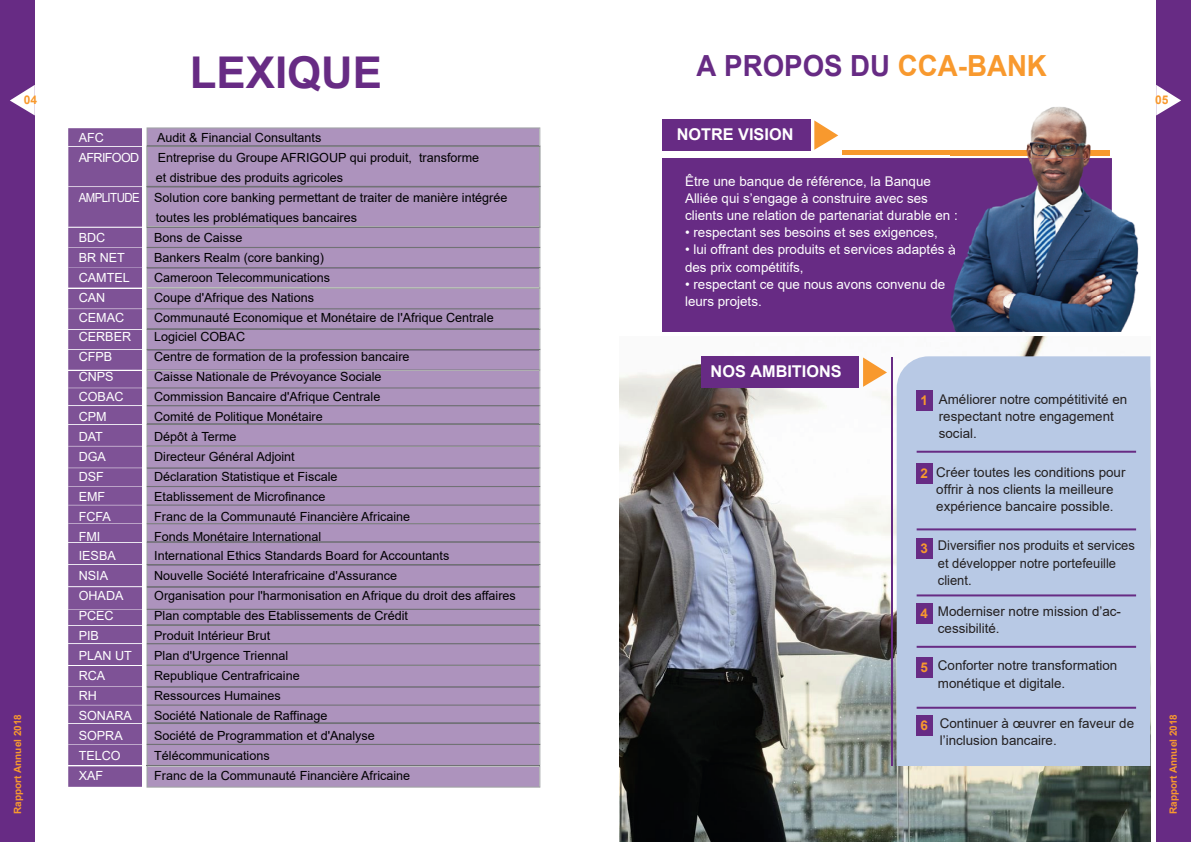
<style>
.page{position:relative;width:1191px;height:842px;background:#fff}
.page>*{position:absolute;margin:0;border:0;box-sizing:border-box;transform-origin:0 0}
.t1{font:700 43.8px "Arial";color:#672b84}
.t2{font:700 29.1px "Arial";color:#672b84;scale:.95 1}
.t3{font:700 16.3px "Arial";color:#fff}
.t4{font:13.4px/17.2px "Arial";color:#231f20}
.t5{font:13.4px/17.2px "Arial";color:#fff}
.t6{font:700 13.4px "Arial";color:#f8992e}
.t7{font:12.6px "Arial";color:#000001}
.t8{font:12.6px "Arial";color:#fff}
.t9{font:12.6px "Arial";letter-spacing:-.05em;color:#fff}
.t10{font:700 12px "Arial";color:#f8992e}
.t11{font:700 10px "Arial";color:#f8992e}
.s1{color:#fff}
.s2{color:#f8992e}
</style>
<div class="page">
<img style="left:619px;top:337px;width:531px;height:505px">
<div style="left:662px;top:158px;width:449px;height:173px;background:#672b84"></div>
<div style="left:0;top:0;width:35px;height:842px;background:#672b84"></div>
<svg style="left:10px;top:85px;width:25px;height:30px"></svg>
<div style="left:1156px;top:0;width:35px;height:842px;background:#672b84"></div>
<svg style="left:1156px;top:85px;width:25px;height:30px"></svg>
<svg style="left:814px;top:120px;width:24px;height:30px"></svg>
<div style="left:662px;top:120px;width:148px;height:31px;background:#672b84"></div>
<div style="left:842px;top:150px;width:267px;height:5px;background:#f8992e"></div>
<svg style="left:863px;top:357px;width:24px;height:30px"></svg>
<div style="left:701px;top:357px;width:158px;height:31px;background:#672b84"></div>
<div style="left:896px;top:356px;width:254px;height:410px;background:#b8c9e5"></div>
<hr style="left:916px;top:451px;width:220px;height:2px;background:#672b84">
<hr style="left:916px;top:528px;width:220px;height:2px;background:#672b84">
<hr style="left:916px;top:594px;width:220px;height:2px;background:#672b84">
<hr style="left:916px;top:646px;width:220px;height:2px;background:#672b84">
<hr style="left:916px;top:707px;width:220px;height:2px;background:#672b84">
<div style="left:916px;top:390px;width:16px;height:21px;background:#672b84"></div>
<div style="left:916px;top:463px;width:16px;height:21px;background:#672b84"></div>
<div style="left:916px;top:538px;width:16px;height:21px;background:#672b84"></div>
<div style="left:916px;top:603px;width:16px;height:21px;background:#672b84"></div>
<div style="left:916px;top:657px;width:16px;height:21px;background:#672b84"></div>
<div style="left:916px;top:715px;width:16px;height:21px;background:#672b84"></div>
<hr style="left:891px;top:357px;width:1px;height:409px;background:#672b84">
<svg style="left:68px;top:127px;width:472px;height:661px;background:#a489b4"></svg>
<img style="left:950px;top:107px;width:162px;height:63px">
<img style="left:1111px;top:170px;width:28px;height:161px">
<img style="left:950px;top:158px;width:161px;height:173px">
<svg style="left:950px;top:210px;width:7px;height:13px"></svg>
<svg style="left:950px;top:245px;width:5px;height:12px"></svg>
<img style="left:950px;top:150px;width:159px;height:5px">
<p class="t10" style="left:24px;top:91px;width:15px">04</p>
<p class="t11" style="left:10px;top:814px;width:101px;rotate:-90deg">Rapport Annuel 2018</p>
<h1 class="t1" style="left:190px;top:42px;width:194px">LEXIQUE</h1>
<p class="t8" style="left:79px;top:129px;width:27px">AFC</p>
<p class="t7" style="left:157px;top:129px;width:166px">Audit &amp; Financial Consultants</p>
<p class="t9" style="left:79px;top:149px;width:62px">AFRIFOOD</p>
<p class="t7" style="left:158px;top:149px;width:323px">Entreprise du Groupe AFRIGOUP qui produit, transforme</p>
<p class="t7" style="left:156px;top:169px;width:189px">et distribue des produits agricoles</p>
<p class="t7" style="left:79px;top:189px;width:430px"><span class="s1">AMPLITUDE</span> Solution core banking permettant de traiter de manière intégrée</p>
<p class="t7" style="left:156px;top:209px;width:203px">toutes les problématiques bancaires</p>
<p class="t8" style="left:79px;top:229px;width:28px">BDC</p>
<p class="t7" style="left:154px;top:229px;width:90px">Bons de Caisse</p>
<p class="t8" style="left:79px;top:249px;width:48px">BR NET</p>
<p class="t7" style="left:154px;top:249px;width:171px">Bankers Realm (core banking)</p>
<p class="t8" style="left:79px;top:269px;width:53px">CAMTEL</p>
<p class="t7" style="left:154px;top:269px;width:177px">Cameroon Telecommunications</p>
<p class="t8" style="left:79px;top:288px;width:28px">CAN</p>
<p class="t7" style="left:154px;top:288px;width:161px">Coupe d'Afrique des Nations</p>
<p class="t8" style="left:79px;top:308px;width:47px">CEMAC</p>
<p class="t7" style="left:154px;top:308px;width:341px">Communauté Economique et Monétaire de l'Afrique Centrale</p>
<p class="t8" style="left:79px;top:328px;width:54px">CERBER</p>
<p class="t7" style="left:154px;top:328px;width:92px">Logiciel COBAC</p>
<p class="t8" style="left:79px;top:348px;width:35px">CFPB</p>
<p class="t7" style="left:154px;top:348px;width:257px">Centre de formation de la profession bancaire</p>
<p class="t8" style="left:79px;top:368px;width:36px">CNPS</p>
<p class="t7" style="left:154px;top:368px;width:229px">Caisse Nationale de Prévoyance Sociale</p>
<p class="t8" style="left:79px;top:388px;width:46px">COBAC</p>
<p class="t7" style="left:154px;top:388px;width:228px">Commission Bancaire d'Afrique Centrale</p>
<p class="t8" style="left:79px;top:408px;width:29px">CPM</p>
<p class="t7" style="left:154px;top:408px;width:170px">Comité de Politique Monétaire</p>
<p class="t8" style="left:79px;top:428px;width:26px">DAT</p>
<p class="t7" style="left:154px;top:428px;width:84px">Dépôt à Terme</p>
<p class="t8" style="left:79px;top:448px;width:29px">DGA</p>
<p class="t7" style="left:154px;top:448px;width:142px">Directeur Général Adjoint</p>
<p class="t8" style="left:79px;top:468px;width:27px">DSF</p>
<p class="t7" style="left:154px;top:468px;width:185px">Déclaration Statistique et Fiscale</p>
<p class="t8" style="left:79px;top:488px;width:28px">EMF</p>
<p class="t7" style="left:154px;top:488px;width:173px">Etablissement de Microfinance</p>
<p class="t8" style="left:79px;top:507px;width:34px">FCFA</p>
<p class="t7" style="left:154px;top:507px;width:257px">Franc de la Communauté Financière Africaine</p>
<p class="t8" style="left:79px;top:527px;width:23px">FMI</p>
<p class="t7" style="left:154px;top:527px;width:169px">Fonds Monétaire International</p>
<p class="t8" style="left:79px;top:547px;width:39px">IESBA</p>
<p class="t7" style="left:154px;top:547px;width:297px">International Ethics Standards Board for Accountants</p>
<p class="t8" style="left:79px;top:567px;width:31px">NSIA</p>
<p class="t7" style="left:154px;top:567px;width:244px">Nouvelle Société Interafricaine d'Assurance</p>
<p class="t8" style="left:79px;top:587px;width:46px">OHADA</p>
<p class="t7" style="left:154px;top:587px;width:363px">Organisation pour l'harmonisation en Afrique du droit des affaires</p>
<p class="t8" style="left:79px;top:607px;width:36px">PCEC</p>
<p class="t7" style="left:154px;top:607px;width:255px">Plan comptable des Etablissements de Crédit</p>
<p class="t8" style="left:79px;top:627px;width:22px">PIB</p>
<p class="t7" style="left:154px;top:627px;width:118px">Produit Intérieur Brut</p>
<p class="t8" style="left:79px;top:647px;width:55px">PLAN UT</p>
<p class="t7" style="left:154px;top:647px;width:135px">Plan d'Urgence Triennal</p>
<p class="t8" style="left:79px;top:667px;width:28px">RCA</p>
<p class="t7" style="left:154px;top:667px;width:147px">Republique Centrafricaine</p>
<p class="t8" style="left:79px;top:687px;width:20px">RH</p>
<p class="t7" style="left:154px;top:687px;width:128px">Ressources Humaines</p>
<p class="t8" style="left:79px;top:707px;width:55px">SONARA</p>
<p class="t7" style="left:154px;top:707px;width:175px">Société Nationale de Raffinage</p>
<p class="t8" style="left:79px;top:727px;width:46px">SOPRA</p>
<p class="t7" style="left:154px;top:727px;width:222px">Société de Programmation et d'Analyse</p>
<p class="t8" style="left:79px;top:746px;width:43px">TELCO</p>
<p class="t7" style="left:154px;top:746px;width:117px">Télécommunications</p>
<p class="t8" style="left:79px;top:766px;width:26px">XAF</p>
<p class="t7" style="left:154px;top:766px;width:257px">Franc de la Communauté Financière Africaine</p>
<h2 class="t2" style="left:696px;top:45px;width:370px">A PROPOS DU <span class="s2">CCA-BANK</span></h2>
<p class="t3" style="left:677px;top:123px;width:118px">NOTRE VISION</p>
<p class="t5" style="left:685px;top:172px;width:274px">Être une banque de référence, la Banque<br>Alliée qui s’engage à construire avec ses clients une relation de partenariat durable en :</p>
<p class="t5" style="left:685px;top:224px;width:254px">• respectant ses besoins et ses exigences,</p>
<p class="t5" style="left:685px;top:241px;width:272px">• lui offrant des produits et services adaptés à des prix compétitifs,</p>
<p class="t5" style="left:685px;top:275px;width:262px">• respectant ce que nous avons convenu de leurs projets.</p>
<p class="t10" style="left:1155px;top:91px;width:15px">05</p>
<p class="t3" style="left:710px;top:360px;width:133px">NOS AMBITIONS</p>
<p class="t6" style="left:920px;top:391px;width:9px">1</p>
<p class="t4" style="left:938px;top:390px;width:190px">Améliorer notre compétitivité en respectant notre engagement social.</p>
<p class="t6" style="left:920px;top:464px;width:9px">2</p>
<p class="t6" style="left:920px;top:539px;width:9px">3</p>
<p class="t4" style="left:936px;top:463px;width:191px">Créer toutes les conditions pour offrir à nos clients la meilleure expérience bancaire possible.</p>
<p class="t4" style="left:938px;top:537px;width:198px">Diversifier nos produits et services et développer notre portefeuille client.</p>
<p class="t6" style="left:920px;top:604px;width:9px">4</p>
<p class="t4" style="left:938px;top:602px;width:185px">Moderniser notre mission d’ac&shy;cessibilité.</p>
<p class="t6" style="left:920px;top:658px;width:9px">5</p>
<p class="t6" style="left:920px;top:716px;width:9px">6</p>
<p class="t4" style="left:938px;top:657px;width:181px">Conforter notre transformation monétique et digitale.</p>
<p class="t4" style="left:939px;top:714px;width:196px">Continuer à œuvrer en faveur de l’inclusion bancaire.</p>
<p class="t11" style="left:1166px;top:814px;width:101px;rotate:-90deg">Rapport Annuel 2018</p>
</div>
